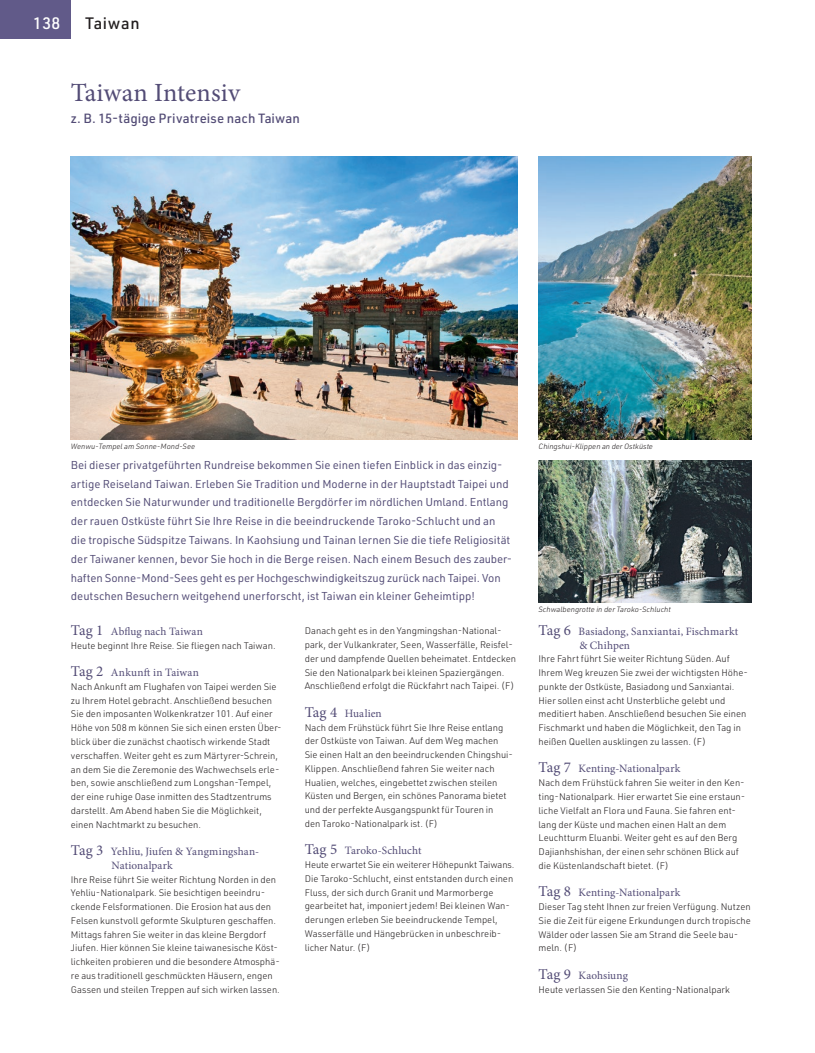
<style>
.page{position:relative;width:815px;height:1053px;background:#fff}
.page>*{position:absolute;margin:0;border:0;box-sizing:border-box;transform-origin:0 0}
.t1{font:26.25px "Minion Pro";color:#534c76}
.t2{font:500 16.25px "URWDIN";letter-spacing:.04em;color:#231f20}
.t3{font:500 16.25px "URWDIN";color:#fff}
.t4{font:500 13.12px "URWDIN";letter-spacing:.01em;color:#534c76}
.t5{font:11.25px/18.8px "URWDIN";color:#534c76}
.t6{font:11.25px/13.8px "Minion Pro";letter-spacing:.005em;color:#534c76}
.t7{font:11.25px "Minion Pro";letter-spacing:.025em;color:#534c76}
.t8{font:300 9.38px/13.8px "URWDIN";color:#231f20}
.t9{font:italic 300 7.5px "URWDIN";color:#231f20}
.s1{font-size:15px}
</style>
<div class="page">
<div style="left:0;top:0;width:71px;height:39px;background:#615a89"></div>
<img style="left:71px;top:156px;width:446px;height:283px">
<img style="left:539px;top:156px;width:212px;height:283px">
<img style="left:539px;top:461px;width:212px;height:141px">
<h2 class="t3" style="left:33px;top:13px;width:28px">138</h2>
<h2 class="t2" style="left:85px;top:13px;width:56px">Taiwan</h2>
<h1 class="t1" style="left:71px;top:75px;width:171px">Taiwan Intensiv</h1>
<h3 class="t4" style="left:71px;top:110px;width:231px">z. B. 15-tägige Privatreise nach Taiwan</h3>
<p class="t9" style="left:71px;top:441px;width:126px">Wenwu-Tempel am Sonne-Mond-See</p>
<p class="t9" style="left:539px;top:441px;width:116px">Chingshui-Klippen an der Ostküste</p>
<p class="t5" style="left:71px;top:455px;width:443px">Bei dieser privatgeführten Rundreise bekommen Sie einen tiefen Einblick in das einzig&shy;artige Reiseland Taiwan. Erleben Sie Tradition und Moderne in der Hauptstadt Taipei und entdecken Sie Naturwunder und traditionelle Bergdörfer im nördlichen Umland. Entlang der rauen Ostküste führt Sie Ihre Reise in die beeindruckende Taroko-Schlucht und an die tropische Südspitze Taiwans. In Kaohsiung und Tainan lernen Sie die tiefe Religiosität der Taiwaner kennen, bevor Sie hoch in die Berge reisen. Nach einem Besuch des zauber&shy;haften Sonne-Mond-Sees geht es per Hochgeschwindigkeitszug zurück nach Taipei. Von deutschen Besuchern weitgehend unerforscht, ist Taiwan ein kleiner Geheimtipp!</p>
<p class="t9" style="left:539px;top:604px;width:134px">Schwalbengrotte in der Taroko-Schlucht</p>
<p class="t6" style="left:71px;top:624px;width:133px"><span class="s1">Tag 1</span> Abflug nach Taiwan</p>
<p class="t8" style="left:71px;top:638px;width:206px">Heute beginnt Ihre Reise. Sie fliegen nach Taiwan.</p>
<p class="t7" style="left:71px;top:665px;width:130px"><span class="s1">Tag 2</span> Ankunft in Taiwan</p>
<p class="t8" style="left:71px;top:679px;width:212px">Nach Ankunft am Flughafen von Taipei werden Sie zu Ihrem Hotel gebracht. Anschließend besuchen Sie den imposanten Wolkenkratzer 101. Auf einer Höhe von 508 m können Sie sich einen ersten Über&shy;blick über die zunächst chaotisch wirkende Stadt verschaffen. Weiter geht es zum Märtyrer-Schrein, an dem Sie die Zeremonie des Wachwechsels erle&shy;ben, sowie anschließend zum Longshan-Tempel, der eine ruhige Oase inmitten des Stadtzentrums darstellt. Am Abend haben Sie die Möglichkeit, einen Nachtmarkt zu besuchen.</p>
<p class="t6" style="left:112px;top:844px;width:149px;text-indent:-41px"><span class="s1">Tag 3</span> Yehliu, Jiufen &amp; Yangmingshan-<br>Nationalpark</p>
<p class="t8" style="left:71px;top:872px;width:211px">Ihre Reise führt Sie weiter Richtung Norden in den Yehliu- Nationalpark. Sie besichtigen beeindru&shy;ckende Felsformationen. Die Erosion hat aus den Felsen kunstvoll geformte Skulpturen geschaffen.<br>Mittags fahren Sie weiter in das kleine Bergdorf Jiufen. Hier können Sie kleine taiwanesische Köst&shy;lichkeiten probieren und die besondere Atmosphä&shy;re aus traditionell geschmückten Häusern, engen Gassen und steilen Treppen auf sich wirken lassen.</p>
<p class="t8" style="left:305px;top:623px;width:213px">Danach geht es in den Yangmingshan- National&shy;park, der Vulkankrater, Seen, Wasserfälle, Reisfel&shy;der und dampfende Quellen beheimatet. Entdecken Sie den Nationalpark bei kleinen Spaziergängen.<br>Anschließend erfolgt die Rückfahrt nach Taipei. (F)</p>
<p class="t6" style="left:305px;top:706px;width:79px"><span class="s1">Tag 4</span> Hualien</p>
<p class="t8" style="left:305px;top:720px;width:208px">Nach dem Frühstück führt Sie Ihre Reise entlang der Ostküste von Taiwan. Auf dem Weg machen Sie einen Halt an den beeindruckenden Chingshui-Klippen. Anschließend fahren Sie weiter nach Hualien, welches, eingebettet zwischen steilen Küsten und Bergen, ein schönes Panorama bietet und der perfekte Ausgangspunkt für Touren in den Taroko- Nationalpark ist. (F)</p>
<p class="t6" style="left:305px;top:843px;width:118px"><span class="s1">Tag 5</span> Taroko-Schlucht</p>
<p class="t8" style="left:305px;top:857px;width:211px">Heute erwartet Sie ein weiterer Höhepunkt Taiwans.<br>Die Taroko-Schlucht, einst entstanden durch einen Fluss, der sich durch Granit und Marmorberge gearbeitet hat, imponiert jedem! Bei kleinen Wan&shy;derungen erleben Sie beeindruckende Tempel, Wasserfälle und Hängebrücken in unbeschreib&shy;licher Natur. (F)</p>
<p class="t6" style="left:579px;top:624px;width:160px;text-indent:-41px"><span class="s1">Tag 6</span> Basiadong, Sanxiantai, Fischmarkt &amp; Chihpen</p>
<p class="t8" style="left:539px;top:652px;width:211px">Ihre Fahrt führt Sie weiter Richtung Süden. Auf Ihrem Weg kreuzen Sie zwei der wichtigsten Höhe&shy;punkte der Ostküste, Basiadong und Sanxiantai.<br>Hier sollen einst acht Unsterbliche gelebt und meditiert haben. Anschließend besuchen Sie einen Fischmarkt und haben die Möglichkeit, den Tag in heißen Quellen ausklingen zu lassen. (F)</p>
<p class="t6" style="left:539px;top:762px;width:143px"><span class="s1">Tag 7</span> Kenting-Nationalpark</p>
<p class="t8" style="left:539px;top:775px;width:208px">Nach dem Frühstück fahren Sie weiter in den Ken-- ting- Nationalpark. Hier erwartet Sie eine erstaun&shy;liche Vielfalt an Flora und Fauna. Sie fahren ent-- lang der Küste und machen einen Halt an dem Leuchtturm Eluanbi. Weiter geht es auf den Berg Dajianhshishan, der einen sehr schönen Blick auf die Küstenlandschaft bietet. (F)</p>
<p class="t6" style="left:539px;top:885px;width:143px"><span class="s1">Tag 8</span> Kenting-Nationalpark</p>
<p class="t8" style="left:539px;top:899px;width:214px">Dieser Tag steht Ihnen zur freien Verfügung. Nutzen Sie die Zeit für eigene Erkundungen durch tropische Wälder oder lassen Sie am Strand die Seele bau&shy;meln. (F)</p>
<p class="t6" style="left:539px;top:968px;width:91px"><span class="s1">Tag 9</span> Kaohsiung</p>
<p class="t8" style="left:539px;top:982px;width:193px">Heute verlassen Sie den Kenting- Nationalpark</p>
</div>
